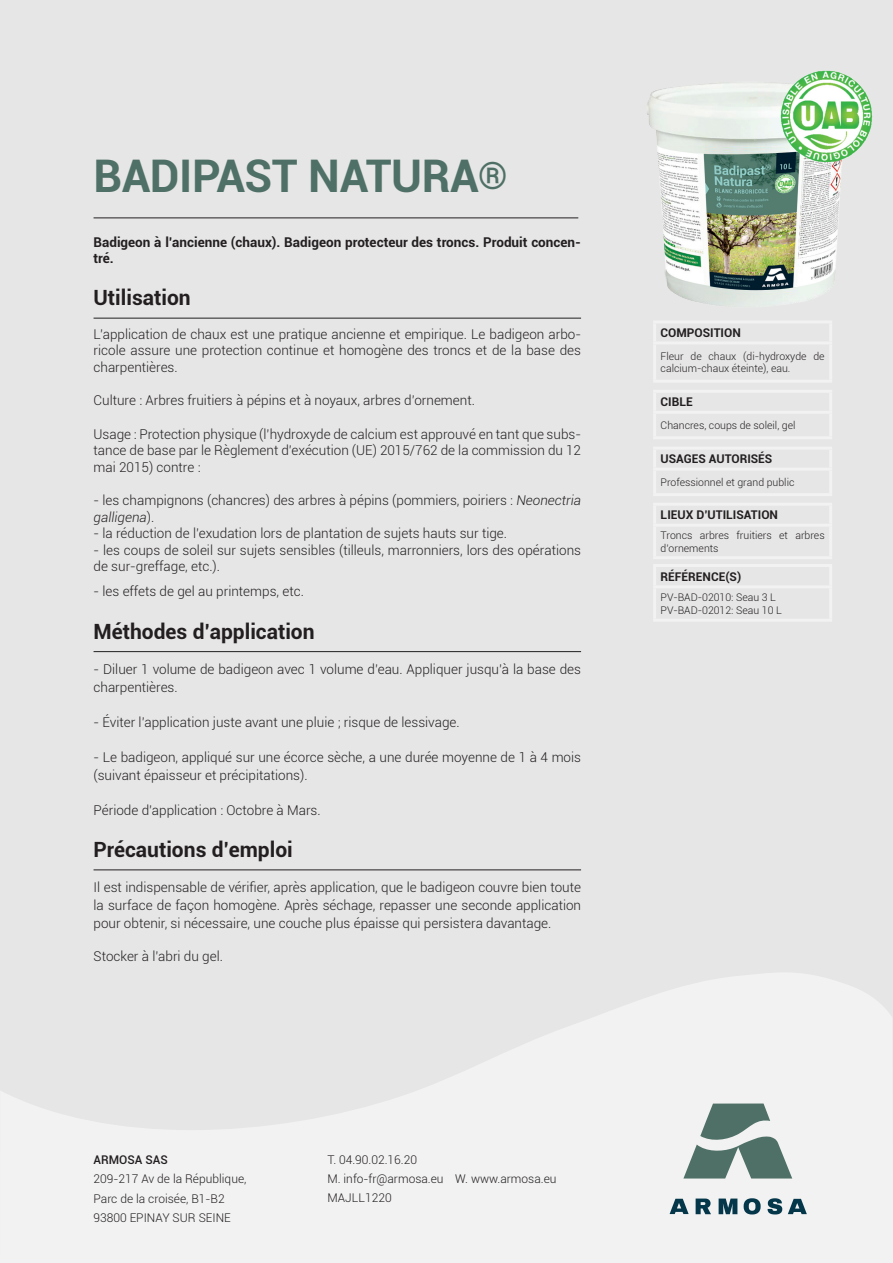
<style>
.page{position:relative;width:893px;height:1263px;background:#e6e6e6}
.page>*{position:absolute;margin:0;border:0;box-sizing:border-box;transform-origin:0 0}
.t1{font:700 45px "Roboto";letter-spacing:-.01em;color:#4f7066}
.t2{font:700 21px "Roboto";color:#231f20}
.t3{font:300 13.5px/16.5px "Roboto";color:#231f20}
.t4{font:700 13.5px/16.2px "Roboto";color:#231f20}
.t5{font:300 12px "Roboto";color:#231f20}
.t6{font:700 12px "Roboto";color:#231f20}
.t7{font:500 12px "Roboto";color:#231f20}
.t8{font:300 10.5px/12.6px "Roboto";color:#231f20}
.s1{font-size:37.5px}
.s2{font-style:italic}
</style>
<div class="page">
<svg style="left:0;top:973px;width:893px;height:290px;fill:#f2f2f2"></svg>
<hr style="left:94px;top:318px;width:487px;height:1px;background:#231f20">
<hr style="left:94px;top:651px;width:487px;height:1px;background:#231f20">
<hr style="left:94px;top:870px;width:487px;height:1px;background:#231f20">
<hr style="left:94px;top:217px;width:484px;height:1px;background:#231f20">
<hr style="left:653px;top:323px;width:3px;height:18px;background:#f2f2f2">
<hr style="left:829px;top:323px;width:3px;height:18px;background:#f2f2f2">
<hr style="left:653px;top:341px;width:179px;height:3px;background:#f2f2f2">
<hr style="left:653px;top:344px;width:3px;height:36px;background:#f2f2f2">
<hr style="left:829px;top:344px;width:3px;height:36px;background:#f2f2f2">
<hr style="left:653px;top:380px;width:179px;height:3px;background:#f2f2f2">
<hr style="left:653px;top:503px;width:179px;height:3px;background:#f2f2f2">
<hr style="left:653px;top:506px;width:3px;height:18px;background:#f2f2f2">
<hr style="left:829px;top:506px;width:3px;height:18px;background:#f2f2f2">
<hr style="left:653px;top:524px;width:179px;height:3px;background:#f2f2f2">
<hr style="left:653px;top:527px;width:3px;height:29px;background:#f2f2f2">
<hr style="left:829px;top:527px;width:3px;height:29px;background:#f2f2f2">
<hr style="left:653px;top:556px;width:179px;height:3px;background:#f2f2f2">
<hr style="left:653px;top:447px;width:179px;height:3px;background:#f2f2f2">
<hr style="left:653px;top:450px;width:3px;height:18px;background:#f2f2f2">
<hr style="left:829px;top:450px;width:3px;height:18px;background:#f2f2f2">
<hr style="left:653px;top:468px;width:179px;height:3px;background:#f2f2f2">
<hr style="left:653px;top:471px;width:3px;height:22px;background:#f2f2f2">
<hr style="left:829px;top:471px;width:3px;height:22px;background:#f2f2f2">
<hr style="left:653px;top:493px;width:179px;height:3px;background:#f2f2f2">
<hr style="left:653px;top:390px;width:179px;height:3px;background:#f2f2f2">
<hr style="left:653px;top:393px;width:3px;height:18px;background:#f2f2f2">
<hr style="left:829px;top:393px;width:3px;height:18px;background:#f2f2f2">
<hr style="left:653px;top:411px;width:179px;height:3px;background:#f2f2f2">
<hr style="left:653px;top:414px;width:3px;height:22px;background:#f2f2f2">
<hr style="left:829px;top:414px;width:3px;height:22px;background:#f2f2f2">
<hr style="left:653px;top:436px;width:179px;height:3px;background:#f2f2f2">
<hr style="left:653px;top:564px;width:179px;height:3px;background:#f2f2f2">
<hr style="left:653px;top:567px;width:3px;height:18px;background:#f2f2f2">
<hr style="left:829px;top:567px;width:3px;height:18px;background:#f2f2f2">
<hr style="left:653px;top:585px;width:179px;height:3px;background:#f2f2f2">
<hr style="left:653px;top:588px;width:3px;height:31px;background:#f2f2f2">
<hr style="left:829px;top:588px;width:3px;height:31px;background:#f2f2f2">
<hr style="left:653px;top:619px;width:179px;height:3px;background:#f2f2f2">
<svg style="left:683px;top:1103px;width:109px;height:75px"></svg>
<svg style="left:788px;top:1199px;width:19px;height:15px"></svg>
<svg style="left:670px;top:1199px;width:19px;height:15px"></svg>
<svg style="left:696px;top:1198px;width:15px;height:16px"></svg>
<svg style="left:719px;top:1198px;width:18px;height:16px"></svg>
<svg style="left:744px;top:1198px;width:17px;height:16px"></svg>
<svg style="left:768px;top:1198px;width:14px;height:16px"></svg>
<img style="left:647px;top:83px;width:192px;height:240px">
<img style="left:779px;top:70px;width:94px;height:135px">
<p class="t1" style="left:94px;top:145px;width:416px">BADIPAST NATURA<span class="s1">®</span></p>
<p class="t4" style="left:94px;top:233px;width:489px">Badigeon à l’ancienne (chaux). Badigeon protecteur des troncs. Produit concen&shy;tré.</p>
<p class="t2" style="left:94px;top:283px;width:99px">Utilisation</p>
<p class="t3" style="left:94px;top:325px;width:489px;text-align:justify">L’application de chaux est une pratique ancienne et empirique. Le badigeon arbo&shy;ricole assure une protection continue et homogène des troncs et de la base des charpentières.</p>
<p class="t3" style="left:94px;top:392px;width:383px">Culture : Arbres fruitiers à pépins et à noyaux, arbres d’ornement.</p>
<p class="t3" style="left:94px;top:425px;width:489px;text-align:justify">Usage : Protection physique (l’hydroxyde de calcium est approuvé en tant que subs&shy;tance de base par le Règlement d’exécution (UE) 2015/762 de la commission du 12 mai 2015) contre :</p>
<p class="t3" style="left:94px;top:492px;width:489px">- les champignons (chancres) des arbres à pépins (pommiers, poiriers : <span class="s2">Neonectria galligena</span>).</p>
<p class="t3" style="left:94px;top:525px;width:415px">- la réduction de l’exudation lors de plantation de sujets hauts sur tige.</p>
<p class="t3" style="left:94px;top:541px;width:489px">- les coups de soleil sur sujets sensibles (tilleuls, marronniers, lors des opérations de sur-greffage, etc.).</p>
<p class="t3" style="left:94px;top:583px;width:212px">- les effets de gel au printemps, etc.</p>
<p class="t2" style="left:94px;top:616px;width:223px">Méthodes d’application</p>
<p class="t3" style="left:94px;top:659px;width:489px;line-height:18px">- Diluer 1 volume de badigeon avec 1 volume d’eau. Appliquer jusqu’à la base des charpentières.</p>
<p class="t3" style="left:94px;top:713px;width:368px">- Éviter l’application juste avant une pluie ; risque de lessivage.</p>
<p class="t3" style="left:94px;top:747px;width:489px;line-height:18px">- Le badigeon, appliqué sur une écorce sèche, a une durée moyenne de 1 à 4 mois (suivant épaisseur et précipitations).</p>
<p class="t3" style="left:94px;top:801px;width:229px">Période d’application : Octobre à Mars.</p>
<p class="t2" style="left:94px;top:835px;width:201px">Précautions d’emploi</p>
<p class="t3" style="left:94px;top:878px;width:489px;line-height:18px;text-align:justify">Il est indispensable de vérifier, après application, que le badigeon couvre bien toute la surface de façon homogène. Après séchage, repasser une seconde application pour obtenir, si nécessaire, une couche plus épaisse qui persistera davantage.</p>
<p class="t3" style="left:94px;top:948px;width:131px">Stocker à l’abri du gel.</p>
<p class="t7" style="left:94px;top:1151px;width:76px">ARMOSA SAS</p>
<p class="t5" style="left:94px;top:1170px;width:154px">209-217 Av de la République,</p>
<p class="t5" style="left:94px;top:1190px;width:133px">Parc de la croisée, B1-B2</p>
<p class="t5" style="left:94px;top:1209px;width:139px">93800 EPINAY SUR SEINE</p>
<p class="t5" style="left:327px;top:1151px;width:91px">T. 04.90.02.16.20</p>
<p class="t5" style="left:327px;top:1170px;width:231px">M. info-fr@armosa.eu W. www.armosa.eu</p>
<p class="t5" style="left:327px;top:1190px;width:66px">MAJLL1220</p>
<p class="t6" style="left:661px;top:324px;width:82px">COMPOSITION</p>
<p class="t8" style="left:661px;top:349px;width:166px">Fleur de chaux (di-hydroxyde de calcium-chaux éteinte), eau.</p>
<p class="t6" style="left:661px;top:394px;width:34px">CIBLE</p>
<p class="t8" style="left:661px;top:419px;width:136px">Chancres, coups de soleil, gel</p>
<p class="t6" style="left:661px;top:450px;width:113px">USAGES AUTORISÉS</p>
<p class="t8" style="left:661px;top:475px;width:135px">Professionnel et grand public</p>
<p class="t6" style="left:661px;top:506px;width:119px">LIEUX D’UTILISATION</p>
<p class="t8" style="left:661px;top:529px;width:166px">Troncs arbres fruitiers et arbres d’ornements</p>
<p class="t6" style="left:661px;top:568px;width:82px">RÉFÉRENCE(S)</p>
<p class="t8" style="left:661px;top:590px;width:117px">PV-BAD-02010: Seau 3 L</p>
<p class="t8" style="left:661px;top:604px;width:123px">PV-BAD-02012: Seau 10 L</p>
</div>
